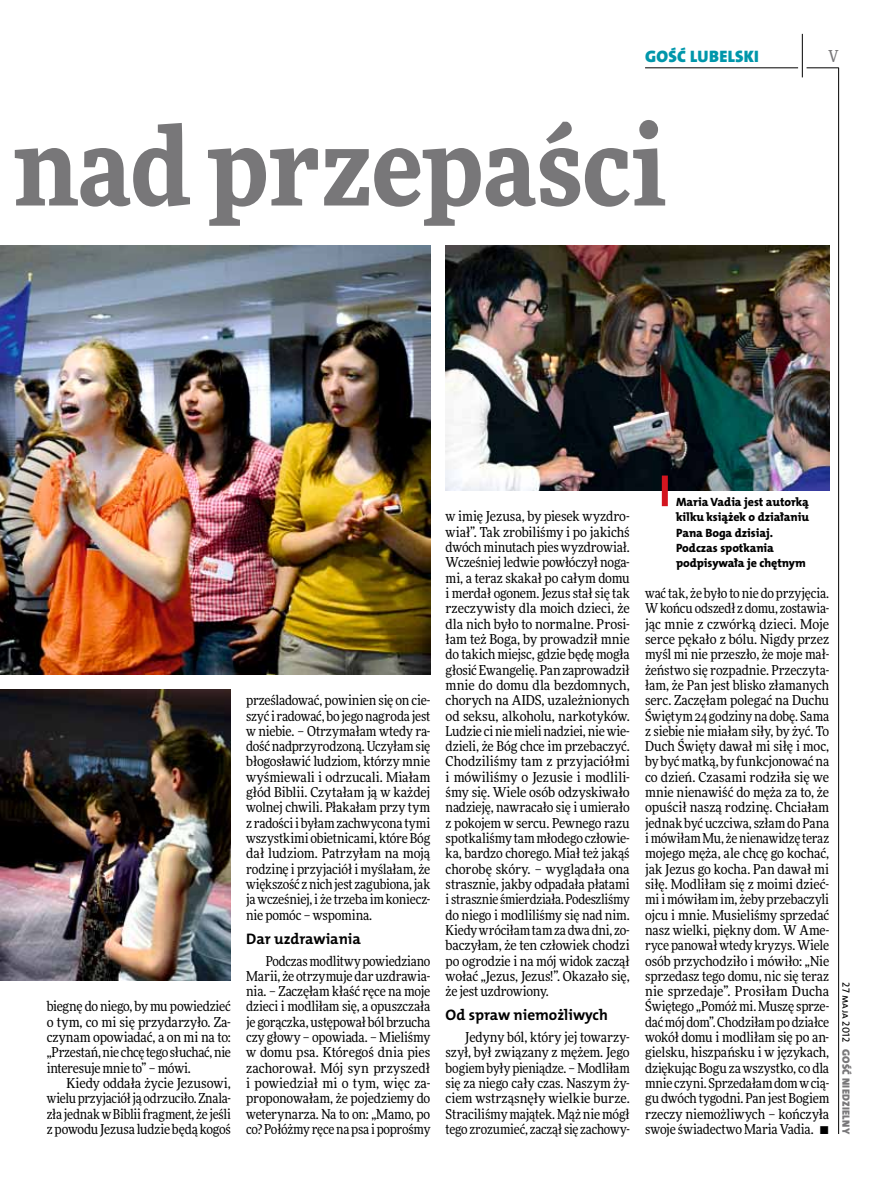
<style>
.page{position:relative;width:893px;height:1191px;background:#fff}
.page>*{position:absolute;margin:0;border:0;box-sizing:border-box;transform-origin:0 0}
.t1{font:900 109.5px "Freeday Narrow";letter-spacing:.005em;color:#787779}
.t2{font:16.65px "The Mix HP9 Blk";letter-spacing:.02em;color:#0096aa}
.t3{font:500 16.5px "Freeday Narrow";color:#787779;scale:.9 1}
.t4{font:15.3px "The Mix HP7 Bld";color:#000}
.t5{font:13.65px/15.3px "Freeday Narrow News";letter-spacing:-.015em;color:#000;text-align:justify}
.t6{font:12px/15.3px "The Mix HP8 Ex Bld";letter-spacing:-.005em;color:#000}
.t7{font:10.5px "The Mix HP9 Blk";letter-spacing:.025em;color:#787779}
.t8{font:10.5px "The Mix HP5 Plain";color:#000}
</style>
<div class="page">
<hr style="left:806px;top:68px;width:33px;height:1px;background:#000">
<hr style="left:645px;top:68px;width:153px;height:1px;background:#000">
<hr style="left:838px;top:68px;width:1px;height:1066px;background:#000">
<hr style="left:802px;top:34px;width:1px;height:43px;background:#000">
<img style="left:446px;top:246px;width:383px;height:245px">
<img style="left:0;top:246px;width:430px;height:428px">
<img style="left:0;top:690px;width:231px;height:291px">
<div style="left:662px;top:475px;width:6px;height:31px;background:#d3151f"></div>
<p class="t2" style="left:645px;top:46px;width:115px">GOŚĆ LUBELSKI</p>
<h1 class="t1" style="left:13px;top:95px;width:655px">nad przepaści</h1>
<p class="t3" style="left:828px;top:46px;width:13px">V</p>
<p class="t5" style="left:47px;top:998px;width:186px">biegnę do niego, by mu powiedzieć o tym, co mi się przydarzyło. Za&shy;czynam opowiadać, a on mi na to: „Przestań, nie chcę tego słuchać, nie interesuje mnie to” – mówi.</p>
<p class="t5" style="left:47px;top:1075px;width:186px;text-indent:20px">Kiedy oddała życie Jezusowi, wielu przyjaciół ją odrzuciło. Znala&shy;zła jednak w Biblii fragment, że jeśli z powodu Jezusa ludzie będą kogoś</p>
<p class="t5" style="left:246px;top:692px;width:186px">prześladować, powinien się on cie&shy;szyć i radować, bo jego nagroda jest w niebie. – Otrzymałam wtedy ra&shy;dość nadprzyrodzoną. Uczyłam się błogosławić ludziom, którzy mnie wyśmiewali i odrzucali. Miałam głód Biblii. Czytałam ją w każdej wolnej chwili. Płakałam przy tym z radości i byłam zachwycona tymi wszystkimi obietnicami, które Bóg dał ludziom. Patrzyłam na moją rodzinę i przyjaciół i myślałam, że większość z nich jest zagubiona, jak ja wcześniej, i że trzeba im koniecz&shy;nie pomóc – wspomina.</p>
<p class="t4" style="left:246px;top:928px;width:116px">Dar uzdrawiania</p>
<p class="t5" style="left:246px;top:953px;width:186px;text-indent:20px">Podczas modlitwy powiedziano Marii, że otrzymuje dar uzdrawia&shy;nia. – Zaczęłam kłaść ręce na moje dzieci i modliłam się, a opuszczała je gorączka, ustępował ból brzucha czy głowy – opowiada. – Mieliśmy w domu psa. Któregoś dnia pies zachorował. Mój syn przyszedł i powiedział mi o tym, więc za&shy;proponowałam, że pojedziemy do weterynarza. Na to on: „Mamo, po co? Połóżmy ręce na psa i poprośmy</p>
<p class="t5" style="left:446px;top:509px;width:186px">w imię Jezusa, by piesek wyzdro&shy;wiał”. Tak zrobiliśmy i po jakichś dwóch minutach pies wyzdrowiał.<br>Wcześniej ledwie powłóczył noga&shy;mi, a teraz skakał po całym domu i merdał ogonem. Jezus stał się tak rzeczywisty dla moich dzieci, że dla nich było to normalne. Prosi&shy;łam też Boga, by prowadził mnie do takich miejsc, gdzie będę mogła głosić Ewangelię. Pan zaprowadził mnie do domu dla bezdomnych, chorych na AIDS, uzależnionych od seksu, alkoholu, narkotyków.<br>Ludzie ci nie mieli nadziei, nie wie&shy;dzieli, że Bóg chce im przebaczyć.<br>Chodziliśmy tam z przyjaciółmi i mówiliśmy o Jezusie i modlili&shy;śmy się. Wiele osób odzyskiwało nadzieję, nawracało się i umierało z pokojem w sercu. Pewnego razu spotkaliśmy tam młodego człowie&shy;ka, bardzo chorego. Miał też jakąś chorobę skóry. – wyglądała ona strasznie, jakby odpadała płatami i strasznie śmierdziała. Podeszliśmy do niego i modliliśmy się nad nim.<br>Kiedy wróciłam tam za dwa dni, zo&shy;baczyłam, że ten człowiek chodzi po ogrodzie i na mój widok zaczął wołać „Jezus, Jezus!”. Okazało się, że jest uzdrowiony.</p>
<p class="t4" style="left:446px;top:1005px;width:164px">Od spraw niemożliwych</p>
<p class="t5" style="left:446px;top:1029px;width:186px;text-indent:20px">Jedyny ból, który jej towarzy&shy;szył, był związany z mężem. Jego bogiem były pieniądze. – Modliłam się za niego cały czas. Naszym ży&shy;ciem wstrząsnęły wielkie burze.<br>Straciliśmy majątek. Mąż nie mógł tego zrozumieć, zaczął się zachowy-</p>
<p class="t6" style="left:676px;top:494px;width:134px">Maria Vadia jest autorką kilku książek o działaniu<br>Pana Boga dzisiaj.<br>Podczas spotkania podpisywała je chętnym</p>
<p class="t5" style="left:645px;top:585px;width:186px">wać tak, że było to nie do przyjęcia. w końcu odszedł z domu, zostawia&shy;jąc mnie z czwórką dzieci. Moje serce pękało z bólu. Nigdy przez myśl mi nie przeszło, że moje mał&shy;żeństwo się rozpadnie. Przeczyta&shy;łam, że Pan jest blisko złamanych serc. Zaczęłam polegać na Duchu Świętym 24 godziny na dobę. Sama z siebie nie miałam siły, by żyć. To Duch Święty dawał mi siłę i moc, by być matką, by funkcjonować na co dzień. Czasami rodziła się we mnie nienawiść do męża za to, że opuścił naszą rodzinę. Chciałam jednak być uczciwa, szłam do Pana i mówiłam Mu, że nienawidzę teraz mojego męża, ale chcę go kochać, jak Jezus go kocha. Pan dawał mi siłę. Modliłam się z moimi dzieć&shy;mi i mówiłam im, żeby przebaczyli ojcu i mnie. Musieliśmy sprzedać nasz wielki, piękny dom. W Ame&shy;ryce panował wtedy kryzys. Wiele osób przychodziło i mówiło: „nie sprzedasz tego domu, nic się teraz nie sprzedaje”. Prosiłam Ducha Świętego „Pomóż mi. Muszę sprze&shy;dać mój dom”. Chodziłam po działce wokół domu i modliłam się po an&shy;gielsku, hiszpańsku i w językach, dziękując Bogu za wszystko, co dla mnie czyni. Sprzedałam dom w cią&shy;gu dwóch tygodni. Pan jest Bogiem rzeczy niemożliwych – kończyła swoje świadectwo Maria Vadia. •</p>
<p class="t8" style="left:853px;top:982px;width:61px;rotate:90deg">27 maja 2012</p>
<p class="t7" style="left:853px;top:1049px;width:86px;rotate:90deg">GOŚĆ NIEDZIELNY</p>
</div>
